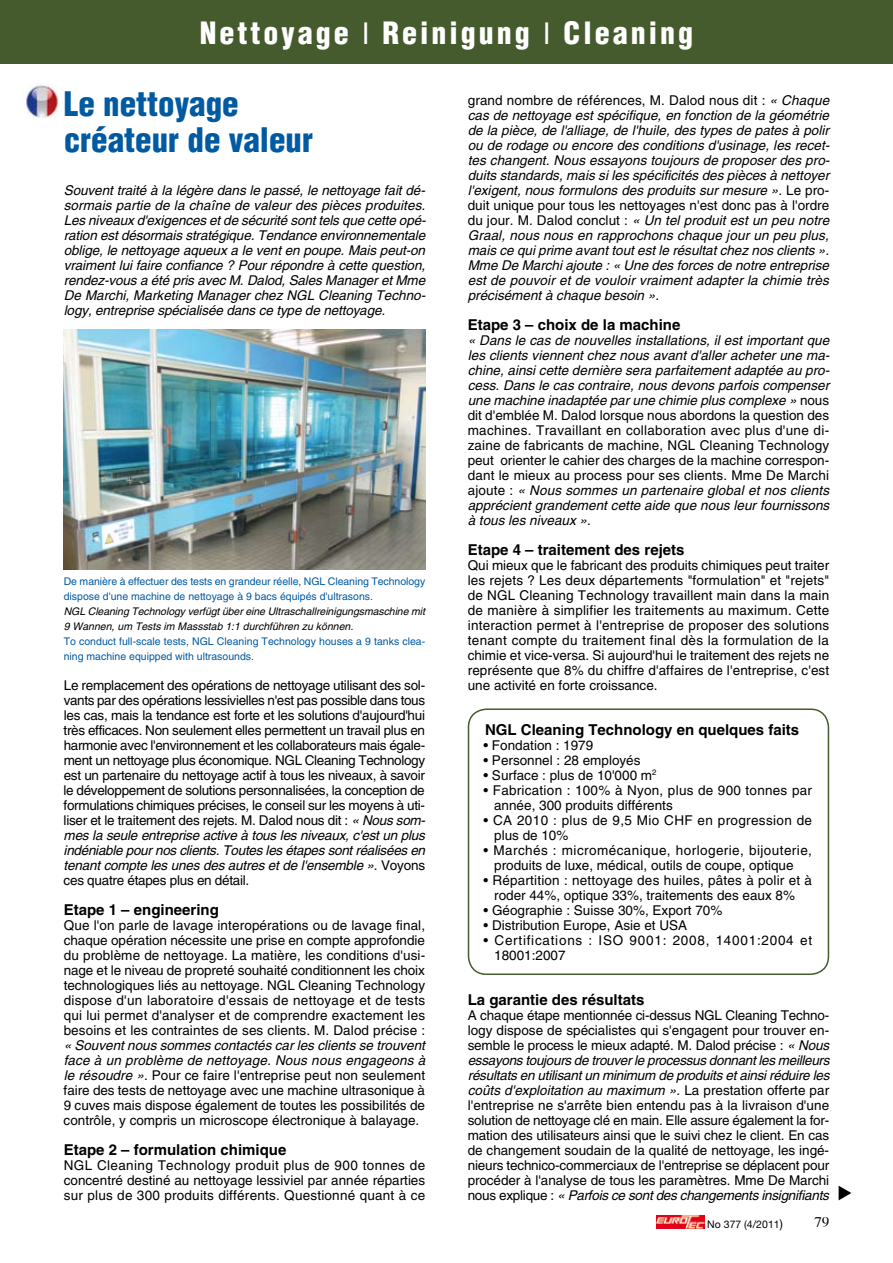
<style>
.page{position:relative;width:893px;height:1263px;background:#fff}
.page>*{position:absolute;margin:0;border:0;box-sizing:border-box;transform-origin:0 0}
.t1{font:900 condensed 33px/36px "Helvetica";color:#005aa2}
.t2{font:900 condensed 30px "Helvetica";letter-spacing:.1em;color:#fff}
.t3{font:700 15px "Helvetica";color:#000}
.t4{font:13.5px/15px "Helvetica";color:#000;text-align:justify}
.t5{font:italic 13.5px/15px "Helvetica";color:#000;text-align:justify}
.t6{font:13.5px/15px "Helvetica";letter-spacing:.03em;color:#000;text-align:center}
.t7{font:13.5px/15px "Helvetica";letter-spacing:.02em;color:#000}
.t8{font:13.5px/15px "Helvetica";letter-spacing:.055em;color:#000}
.t9{font:13.5px/15px "Helvetica";letter-spacing:.025em;color:#000}
.t10{font:10.5px/15px "Helvetica";color:#005aa2}
.t11{font:italic 10.5px/15px "Helvetica";letter-spacing:-.005em;color:#000}
.t12{font:10.5px "Helvetica Neue";color:#000}
.s1{font-weight:400;font-stretch:normal}
.s2{font-style:italic}
.s3{font-style:normal}
.s4{font-size:12px}
</style>
<div class="page">
<svg style="left:656px;top:1215px;width:1px;height:13px"></svg>
<img style="left:657px;top:1215px;width:47px;height:13px">
<div style="left:0;top:0;width:893px;height:64px;background:#455b2d"></div>
<img style="left:64px;top:330px;width:361px;height:240px">
<div style="left:468px;top:708px;width:361px;height:267px;border:2px solid #455b2d;border-radius:18px"></div>
<img style="left:23px;top:83px;width:35px;height:35px">
<h2 class="t2" style="left:200px;top:14px;width:495px">Nettoyage <span class="s1">l</span> Reinigung <span class="s1">l</span> Cleaning</h2>
<h1 class="t1" style="left:64px;top:85px;width:251px">Le nettoyage créateur de valeur</h1>
<p class="t5" style="left:64px;top:183px;width:364px">Souvent traité à la légère dans le passé, le nettoyage fait dé&shy;sormais partie de la chaîne de valeur des pièces produites.<br>Les niveaux d'exigences et de sécurité sont tels que cette opé&shy;ration est désormais stratégique. Tendance environnementale oblige, le nettoyage aqueux a le vent en poupe. Mais peut-on vraiment lui faire confiance ? Pour répondre à cette question, rendez-vous a été pris avec M. Dalod, Sales Manager et Mme De Marchi, Marketing Manager chez NGL Cleaning Techno&shy;logy, entreprise spécialisée dans ce type de nettoyage.</p>
<p class="t10" style="left:64px;top:574px;width:363px">De manière à effectuer des tests en grandeur réelle, NGL Cleaning Technology dispose d'une machine de nettoyage à 9 bacs équipés d'ultrasons.</p>
<p class="t11" style="left:64px;top:604px;width:363px">NGL Cleaning Technology verfügt über eine Ultraschallreinigungsmaschine mit<br>9 Wannen, um Tests im Massstab 1:1 durchführen zu können.</p>
<p class="t10" style="left:64px;top:634px;width:363px">To conduct full-scale tests, NGL Cleaning Technology houses a 9 tanks clea&shy;ning machine equipped with ultrasounds.</p>
<p class="t4" style="left:64px;top:678px;width:363px">Le remplacement des opérations de nettoyage utilisant des sol&shy;vants par des opérations lessivielles n'est pas possible dans tous les cas, mais la tendance est forte et les solutions d'aujourd'hui très efficaces. Non seulement elles permettent un travail plus en harmonie avec l'environnement et les collaborateurs mais égale&shy;ment un nettoyage plus économique. NGL Cleaning Technology est un partenaire du nettoyage actif à tous les niveaux, à savoir le développement de solutions personnalisées, la conception de formulations chimiques précises, le conseil sur les moyens à uti&shy;liser et le traitement des rejets. M . Dalod nous dit : <span class="s2">« Nous som&shy;mes la seule entreprise active à tous les niveaux, c'est un plus indéniable pour nos clients. Toutes les étapes sont réalisées en tenant compte les unes des autres et de l'ensemble »</span>. V oyons ces quatre étapes plus en détail.</p>
<p class="t3" style="left:64px;top:900px;width:157px">Etape 1 – engineering</p>
<p class="t4" style="left:64px;top:918px;width:363px">Que l'on parle de lavage interopérations ou de lavage final, chaque opération nécessite une prise en compte approfondie du problème de nettoyage. La matière, les conditions d'usi&shy;nage et le niveau de propreté souhaité conditionnent les choix technologiques liés au nettoyage. NGL Cleaning Technology dispose d'un laboratoire d'essais de nettoyage et de tests qui lui permet d'analyser et de comprendre exactement les besoins et les contraintes de ses clients. M . Dalod précise :</p>
<p class="t4" style="left:64px;top:1038px;width:363px"><span class="s2">« Souvent nous sommes contactés car les clients se trouvent face à un problème de nettoyage. Nous nous engageons à le résoudre »</span>. Pour ce faire l'entreprise peut non seulement faire des tests de nettoyage avec une machine ultrasonique à 9 cuves mais dispose également de toutes les possibilités de contrôle, y compris un microscope électronique à balayage.</p>
<p class="t3" style="left:64px;top:1140px;width:224px">Etape 2 – formulation chimique</p>
<p class="t4" style="left:64px;top:1158px;width:363px">NGL Cleaning Technology produit plus de 900 tonnes de concentré destiné au nettoyage lessiviel par année réparties sur plus de 300 produits différents. Questionné quant à ce</p>
<p class="t5" style="left:468px;top:93px;width:363px"><span class="s3">grand nombre de références, M . Dalod nous dit :</span> « Chaque cas de nettoyage est spécifique, en fonction de la géométrie de la pièce, de l'alliage, de l'huile, des types de pates à polir ou de rodage ou encore des conditions d'usinage, les recet&shy;tes changent. Nous essayons toujours de proposer des pro&shy;duits standards, mais si les spécificités des pièces à nettoyer l'exigent, nous formulons des produits sur mesure »<span class="s3">. Le pro&shy;duit unique pour tous les nettoyages n'est donc pas à l'ordre du jour. M . Dalod conclut :</span> « Un tel produit est un peu notre Graal, nous nous en rapprochons chaque jour un peu plus, mais ce qui prime avant tout est le résultat chez nos clients ».<br>Mme De Marchi ajoute : « Une des forces de notre entreprise est de pouvoir et de vouloir vraiment adapter la chimie très précisément à chaque besoin »<span class="s3">.</span></p>
<p class="t3" style="left:468px;top:315px;width:214px">Etape 3 – choix de la machine</p>
<p class="t5" style="left:468px;top:333px;width:363px">« Dans le cas de nouvelles installations, il est important que les clients viennent chez nous avant d'aller acheter une ma&shy;chine, ainsi cette dernière sera parfaitement adaptée au pro&shy;cess. Dans le cas contraire, nous devons parfois compenser une machine inadaptée par une chimie plus complexe » <span class="s3">nous dit d'emblée M . Dalod lorsque nous abordons la question des machines. Travaillant en collaboration avec plus d'une di&shy;zaine de fabricants de machine, NGL Cleaning Technology peut orienter le cahier des charges de la machine correspon&shy;dant le mieux au process pour ses clients. M me De Marchi ajoute :</span> « Nous sommes un partenaire global et nos clients apprécient grandement cette aide que nous leur fournissons à tous les niveaux »<span class="s3">.</span></p>
<p class="t3" style="left:468px;top:540px;width:218px">Etape 4 – traitement des rejets</p>
<p class="t4" style="left:468px;top:558px;width:363px">Qui mieux que le fabricant des produits chimiques peut traiter les rejets ? Les deux départements "formulation" et "rejets" de NGL Cleaning Technology travaillent main dans la main de manière à simplifier les traitements au maximum. Cette interaction permet à l'entreprise de proposer des solutions tenant compte du traitement final dès la formulation de la chimie et vice-versa. Si aujourd'hui le traitement des rejets ne représente que 8% du chiffre d'affaires de l'entreprise, c'est une activité en forte croissance.</p>
<p class="t3" style="left:485px;top:720px;width:316px">NGL Cleaning Technology en quelques faits</p>
<p class="t4" style="left:483px;top:738px;width:111px">• Fondation : 1979</p>
<p class="t4" style="left:483px;top:753px;width:159px">• Personnel : 28 employés</p>
<p class="t4" style="left:483px;top:768px;width:175px">• Surface : plus de 10'000 m<sup>2</sup></p>
<p class="t7" style="left:494px;top:783px;width:319px;text-indent:-11px">• Fabrication : 100% à Nyon, plus de 900 tonnes par année, 300 produits différents</p>
<p class="t9" style="left:494px;top:813px;width:319px;text-indent:-11px">• CA 2010 : plus de 9,5 Mio CHF en progression de plus de 10%</p>
<p class="t6" style="left:484px;top:843px;width:330px">• Marchés : micromécanique, horlogerie, bijouterie, produits de luxe, médical, outils de coupe, optique</p>
<p class="t4" style="left:484px;top:873px;width:330px;text-align:center">• Répartition : nettoyage des huiles, pâtes à polir et à roder 44%, optique 33%, traitements des eaux 8%</p>
<p class="t4" style="left:484px;top:903px;width:240px">• Géographie : Suisse 30%, Export 70%</p>
<p class="t4" style="left:484px;top:918px;width:200px">• Distribution Europe, Asie et USA</p>
<p class="t8" style="left:494px;top:933px;width:319px;text-indent:-11px">• Certifications : ISO 9001: 2008, 14001:2004 et<br>18001:2007</p>
<p class="t3" style="left:468px;top:990px;width:178px">La garantie des résultats</p>
<p class="t4" style="left:468px;top:1008px;width:237px">A chaque étape mentionnée ci-dessus NGL</p>
<p class="t4" style="left:468px;top:1008px;width:363px;text-indent:258px">Cleaning Techno&shy;logy dispose de spécialistes qui s'engagent pour trouver en&shy;semble le process le mieux adapté. M . Dalod précise : <span class="s2">« Nous essayons toujours de trouver le processus donnant les meilleurs résultats en utilisant un minimum de produits et ainsi réduire les coûts d'exploitation au maximum »</span>. La prestation offerte par l'entreprise ne s'arrête bien entendu pas à la livraison d'une solution de nettoyage clé en main. Elle assure également la for&shy;mation des utilisateurs ainsi que le suivi chez le client. En cas de changement soudain de la qualité de nettoyage, les ingé&shy;nieurs technico-commerciaux de l'entreprise se déplacent pour procéder à l'analyse de tous les paramètres. M me De Marchi nous explique : <span class="s2">« Parfois ce sont des changements insignifiants</span></p>
<p class="t12" style="left:707px;top:1218px;width:77px">No 377 (4/2011<span class="s4">)</span></p>
</div>
